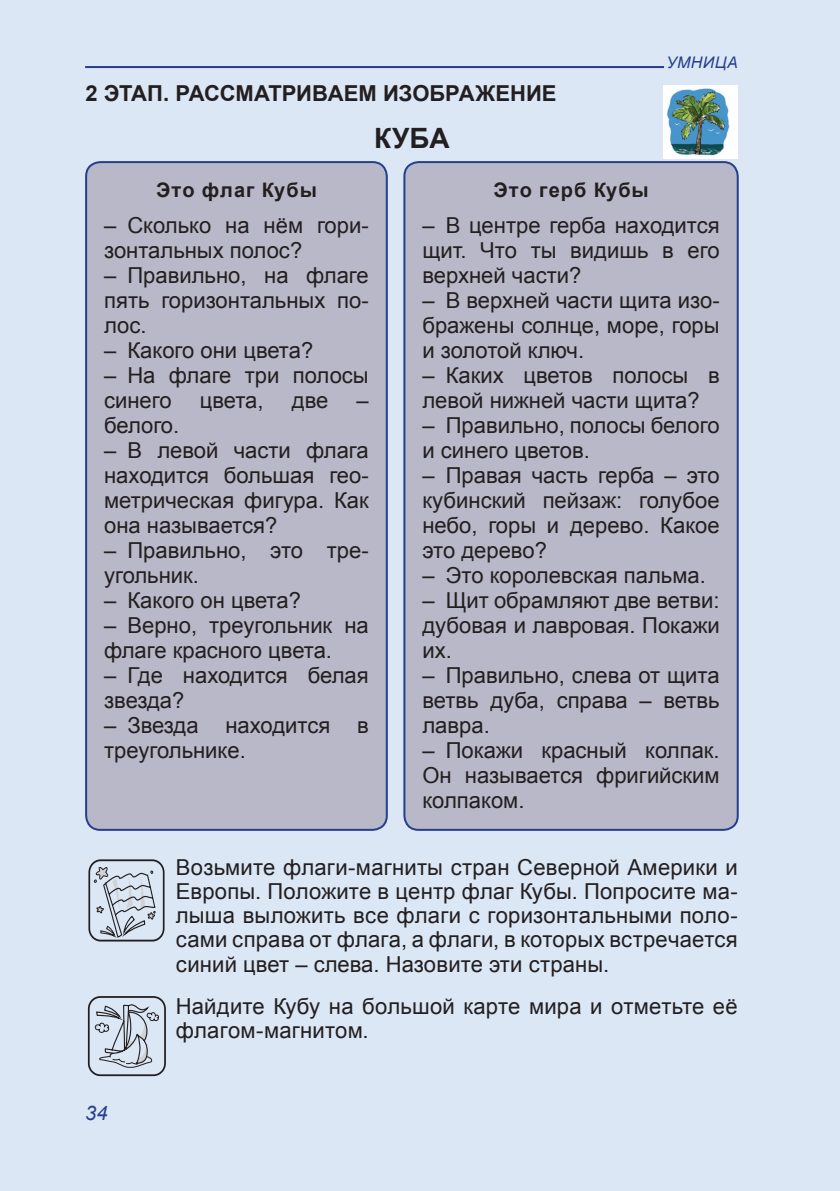
<style>
.page{position:relative;width:840px;height:1191px;background:#fff}
.page>*{position:absolute;margin:0;border:0;box-sizing:border-box;transform-origin:0 0}
._2_название_страны{font:700 28px "Arial";color:#231f20}
.булет{font:22px/25px "Arial";color:#231f20}
.текст_под_плашками{font:22px/24.2px "Arial";letter-spacing:.01em;color:#231f20;text-align:justify}
._2_и_3_этап{font:700 22px "Arial";color:#231f20}
.Это_флаг{font:700 20px "Arial";letter-spacing:.05em;color:#231f20}
.t1{font:italic 20px "Arial";color:#253f8e}
.t2{font:italic 16px "Arial";letter-spacing:.025em;color:#253f8e}
</style>
<div class="page">
<div style="left:0;top:0;width:839px;height:1191px;background:#dbe7f5"></div>
<hr style="left:85px;top:66px;width:578px;height:2px;background:#253f8e">
<div style="left:86px;top:162px;width:300px;height:668px;background:#b9b8c8;border-radius:14px"></div>
<div style="left:85px;top:161px;width:302px;height:670px;border:2px solid #253f8e;border-radius:14px"></div>
<div style="left:404px;top:162px;width:333px;height:668px;background:#b9b8c8;border-radius:14px"></div>
<div style="left:403px;top:161px;width:335px;height:670px;border:2px solid #253f8e;border-radius:14px"></div>
<img style="left:663px;top:85px;width:73px;height:74px">
<div style="left:88px;top:859px;width:76px;height:82px;border:2px solid #231f20;border-radius:12px"></div>
<svg style="left:94px;top:867px;width:62px;height:71px"></svg>
<div style="left:88px;top:996px;width:78px;height:80px;border:2px solid #231f20;border-radius:12px"></div>
<svg style="left:95px;top:1004px;width:64px;height:64px"></svg>
<p class="_2_и_3_этап" style="left:85px;top:79px;width:472px">2 ЭТАП. РАССМАТРИВАЕМ ИЗОБРАЖЕНИЕ</p>
<p class="_2_название_страны" style="left:374px;top:120px;width:77px">КУБА</p>
<p class="t2" style="left:666px;top:52px;width:73px">УМНИЦА</p>
<p class="Это_флаг" style="left:156px;top:176px;width:162px">Это флаг Кубы</p>
<p class="булет" style="left:104px;top:213px;width:266px">– Сколько на нём гори&shy;зонтальных полос?</p>
<p class="булет" style="left:104px;top:263px;width:266px">– Правильно, на флаге пять горизонтальных по-- лос.</p>
<p class="булет" style="left:104px;top:338px;width:210px">– Какого они цвета?</p>
<p class="булет" style="left:104px;top:363px;width:266px">– На флаге три полосы синего</p>
<p class="булет" style="left:200px;top:388px;width:65px">цвета,</p>
<p class="булет" style="left:292px;top:388px;width:38px">две</p>
<p class="булет" style="left:356px;top:388px;width:14px">–</p>
<p class="булет" style="left:104px;top:413px;width:77px">белого.</p>
<p class="булет" style="left:104px;top:438px;width:266px;text-align:justify">– В левой части флага находится большая гео&shy;метрическая фигура. Как она называется?</p>
<p class="булет" style="left:104px;top:538px;width:264px">– Правильно, это тре&shy;угольник.</p>
<p class="булет" style="left:104px;top:588px;width:198px">– Какого он цвета?</p>
<p class="булет" style="left:104px;top:613px;width:266px">– Верно, треугольник на флаге красного цвета.</p>
<p class="булет" style="left:104px;top:663px;width:266px">– Где находится белая звезда?</p>
<p class="булет" style="left:104px;top:713px;width:266px">– Звезда находится в треугольнике.</p>
<p class="Это_флаг" style="left:493px;top:176px;width:157px">Это герб Кубы</p>
<p class="булет" style="left:422px;top:213px;width:298px;text-align:justify">– В центре герба находится щит. Что ты видишь в его верхней части?</p>
<p class="булет" style="left:422px;top:288px;width:298px;text-align:justify">– В верхней части щита изо&shy;бражены солнце, море, горы и золотой ключ.</p>
<p class="булет" style="left:422px;top:363px;width:298px">– Каких цветов полосы в левой нижней части щита?</p>
<p class="булет" style="left:422px;top:413px;width:298px">– Правильно, полосы белого и синего цветов.</p>
<p class="булет" style="left:422px;top:463px;width:298px;text-align:justify">– Правая часть герба – это кубинский пейзаж: голубое небо, горы и дерево. Какое это дерево?</p>
<p class="булет" style="left:422px;top:563px;width:285px">– Это королевская пальма.</p>
<p class="булет" style="left:422px;top:588px;width:298px;text-align:justify">– Щит обрамляют две ветви: дубовая и лавровая. Покажи их.</p>
<p class="булет" style="left:422px;top:663px;width:298px;text-align:justify">– Правильно, слева от щита ветвь дуба, справа – ветвь лавра.</p>
<p class="булет" style="left:422px;top:738px;width:298px;text-align:justify">– Покажи красный колпак.<br>Он называется фригийским колпаком.</p>
<p class="t1" style="left:85px;top:1100px;width:24px">34</p>
<p class="текст_под_плашками" style="left:176px;top:855px;width:563px">Возьмите флаги-магниты стран Северной Америки и Европы. Положите в центр флаг Кубы. Попросите ма&shy;лыша выложить все флаги с горизонтальными поло&shy;сами справа от флага, а флаги, в которых встречается синий цвет – слева. Назовите эти страны.</p>
<p class="текст_под_плашками" style="left:176px;top:994px;width:563px">Найдите Кубу на большой карте мира и отметьте её флагом-магнитом.</p>
</div>
